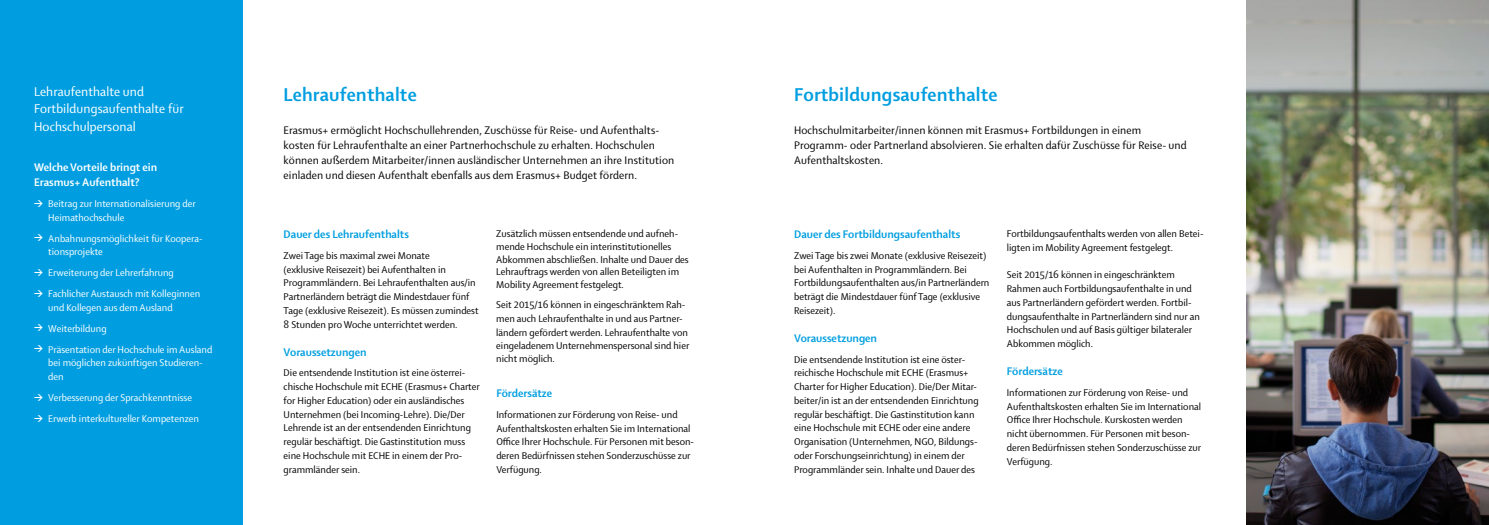
<style>
.page{position:relative;width:1489px;height:525px;background:#fff}
.page>*{position:absolute;margin:0;border:0;box-sizing:border-box;transform-origin:0 0}
.t1{font:700 20px "Shaker 2";letter-spacing:.01em;color:#009ee0}
.t2{font:13.75px/17.5px "Shaker 2";letter-spacing:.01em;color:#fff}
.t3{font:11.88px/15px "Shaker 2";letter-spacing:.01em;color:#000}
.t4{font:700 11.88px "Shaker 2";color:#009ee0}
.t5{font:700 11.88px/15px "Shaker 2";color:#fff}
.t6{font:10.62px/13.8px "Shaker 2";color:#000}
.t7{font:10.62px/20.9px "Shaker 2";color:#fff}
.s1{font-family:"DIN";font-weight:700;font-size:8.75px}
</style>
<div class="page">
<div style="left:0;top:0;width:243px;height:524px;background:#009ee0"></div>
<img style="left:1246px;top:0;width:242px;height:524px">
<p class="t2" style="left:34px;top:82px;width:151px">Lehraufenthalte und<br>Fortbildungsaufenthalte für<br>Hochschulpersonal</p>
<p class="t5" style="left:34px;top:159px;width:125px">Welche Vorteile bringt ein<br>Erasmus+ Aufenthalt?</p>
<p class="t7" style="left:48px;top:196px;width:149px;line-height:13.8px;text-indent:-14px"><span class="s1">&gt;</span> Beitrag zur Internationalisierung der<br>Heimathochschule</p>
<p class="t7" style="left:48px;top:230px;width:155px;line-height:13.8px;text-indent:-14px"><span class="s1">&gt;</span> Anbahnungsmöglichkeit für Koopera&shy;tionsprojekte</p>
<p class="t7" style="left:34px;top:261px;width:167px"><span class="s1">&gt;</span> Erweiterung der Lehrerfahrung<br><span class="s1">&gt;</span> Fachlicher Austausch mit Kolleginnen</p>
<p class="t7" style="left:34px;top:296px;width:180px;text-indent:14px">und Kollegen aus dem Ausland<br><span class="s1">&gt;</span> Weiterbildung<br><span class="s1">&gt;</span> Präsentation der Hochschule im Ausland</p>
<p class="t7" style="left:48px;top:355px;width:156px;line-height:13.8px">bei möglichen zukünftigen Studieren&shy;den</p>
<p class="t7" style="left:34px;top:386px;width:166px"><span class="s1">&gt;</span> Verbesserung der Sprachkenntnisse <span class="s1">&gt;</span> Erwerb interkultureller Kompetenzen</p>
<h1 class="t1" style="left:283px;top:81px;width:135px">Lehraufenthalte</h1>
<p class="t3" style="left:283px;top:122px;width:392px">Erasmus+ ermöglicht Hochschullehrenden, Zuschüsse für Reise- und Aufenthalts&shy;kosten für Lehraufenthalte an einer Partnerhochschule zu erhalten. Hochschulen können außerdem Mitarbeiter/innen ausländischer Unternehmen an ihre Institution einladen und diesen Aufenthalt ebenfalls aus dem Erasmus+ Budget fördern.</p>
<p class="t4" style="left:283px;top:226px;width:127px">Dauer des Lehraufenthalts</p>
<p class="t6" style="left:283px;top:248px;width:197px">Zwei Tage bis maximal zwei Monate<br>(exklusive Reisezeit) bei Aufenthalten in Programmländern. Bei Lehraufenthalten aus/in Partnerländern beträgt die Mindestdauer fünf Tage (exklusive Reisezeit). Es müssen zumindest 8 Stunden pro Woche unterrichtet werden.</p>
<p class="t4" style="left:283px;top:343px;width:84px">Voraussetzungen</p>
<p class="t6" style="left:283px;top:365px;width:198px">Die entsendende Institution ist eine österrei&shy;chische Hochschule mit ECHE (Erasmus+ Charter for Higher Education) oder ein ausländisches Unternehmen (bei Incoming-Lehre). Die/Der Lehrende ist an der entsendenden Einrichtung regulär beschäftigt. Die Gastinstitution muss eine Hochschule mit ECHE in einem der Pro&shy;grammländer sein.</p>
<p class="t6" style="left:496px;top:227px;width:194px;line-height:12.8px">Zusätzlich müssen entsendende und aufneh&shy;mende Hochschule ein interinstitutionelles Abkommen abschließen. Inhalte und Dauer des Lehrauftrags werden von allen Beteiligten im Mobility Agreement festgelegt.</p>
<p class="t6" style="left:496px;top:297px;width:194px">Seit 2015/16 können in eingeschränktem Rah&shy;men auch Lehraufenthalte in und aus Partner&shy;ländern gefördert werden. Lehraufenthalte von eingeladenem Unternehmenspersonal sind hier</p>
<p class="t6" style="left:496px;top:351px;width:60px">nicht möglich.</p>
<p class="t4" style="left:496px;top:385px;width:57px">Fördersätze</p>
<p class="t6" style="left:496px;top:407px;width:199px">Informationen zur Förderung von Reise- und Aufenthaltskosten erhalten Sie im International Office Ihrer Hochschule. Für Personen mit beson&shy;deren Bedürfnissen stehen Sonderzuschüsse zur Verfügung.</p>
<h1 class="t1" style="left:794px;top:81px;width:205px">Fortbildungsaufenthalte</h1>
<p class="t3" style="left:794px;top:122px;width:394px">Hochschulmitarbeiter/innen können mit Erasmus+ Fortbildungen in einem<br>Programm- oder Partnerland absolvieren. Sie erhalten dafür Zuschüsse für Reise- und<br>Aufenthaltskosten.</p>
<p class="t4" style="left:794px;top:226px;width:168px">Dauer des Fortbildungsaufenthalts</p>
<p class="t6" style="left:794px;top:248px;width:197px">Zwei Tage bis zwei Monate (exklusive Reisezeit) bei Aufenthalten in Programmländern. Bei Fortbildungsaufenthalten aus/in Partnerländern beträgt die Mindestdauer fünf Tage (exklusive Reisezeit).</p>
<p class="t4" style="left:794px;top:330px;width:84px">Voraussetzungen</p>
<p class="t6" style="left:794px;top:351px;width:186px">Die entsendende Institution ist eine öster&shy;reichische Hochschule mit ECHE (Erasmus+ Charter for Higher Education). Die/Der Mitar&shy;beiter/in ist an der entsendenden Einrichtung regulär beschäftigt. Die Gastinstitution kann eine Hochschule mit ECHE oder eine andere Organisation (Unternehmen, NGO, Bildungs&shy;oder Forschungseinrichtung) in einem der Programmländer sein. Inhalte und Dauer des</p>
<p class="t6" style="left:1006px;top:226px;width:198px">Fortbildungsaufenthalts werden von allen Betei&shy;ligten im Mobility Agreement festgelegt.</p>
<p class="t6" style="left:1006px;top:267px;width:195px">Seit 2015/16 können in eingeschränktem Rahmen auch Fortbildungsaufenthalte in und aus Partnerländern gefördert werden. Fortbil&shy;dungsaufenthalte in Partnerländern sind nur an Hochschulen und auf Basis gültiger bilateraler Abkommen möglich.</p>
<p class="t4" style="left:1006px;top:363px;width:57px">Fördersätze</p>
<p class="t6" style="left:1006px;top:385px;width:196px">Informationen zur Förderung von Reise- und Aufenthaltskosten erhalten Sie im International Office Ihrer Hochschule. Kurskosten werden nicht übernommen. Für Personen mit beson&shy;deren Bedürfnissen stehen Sonderzuschüsse zur Verfügung.</p>
</div>
